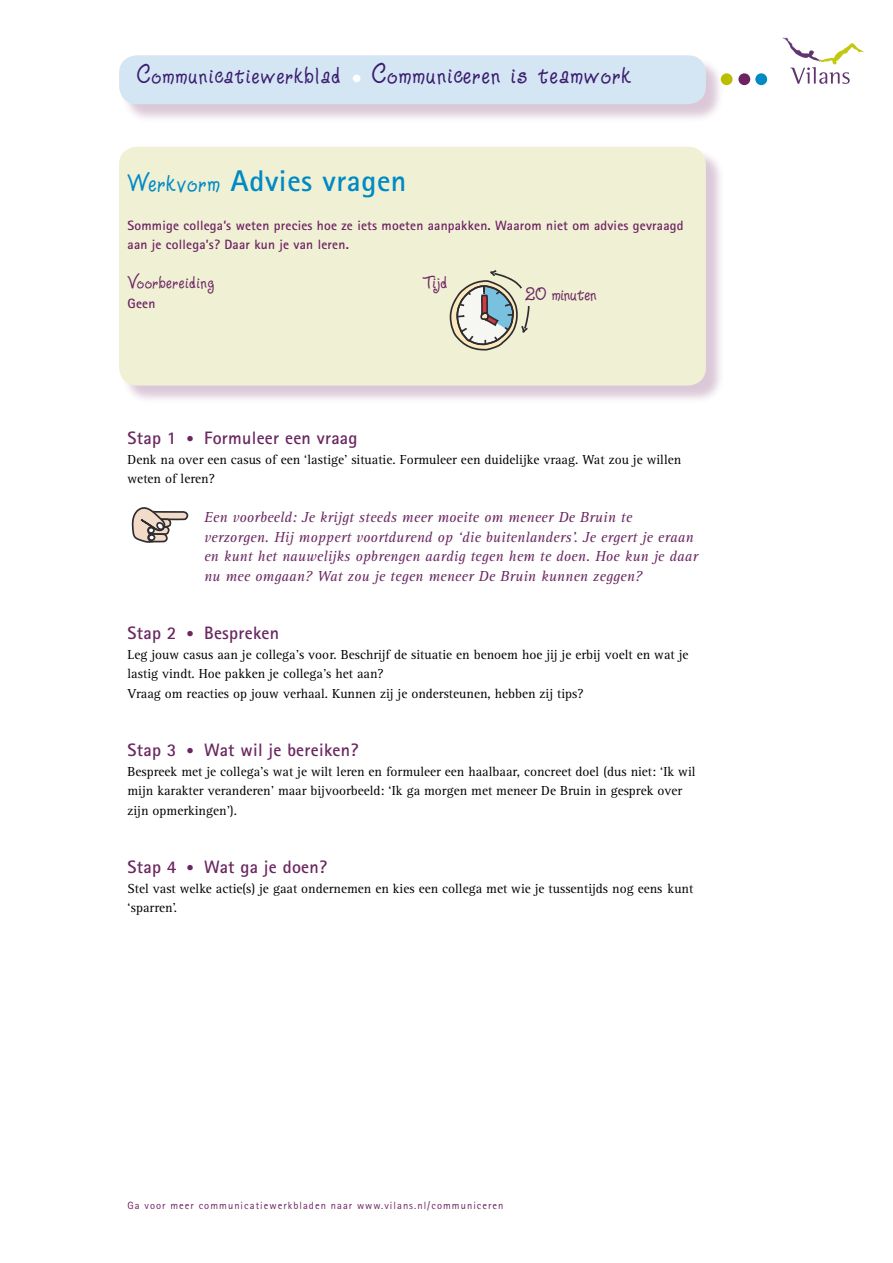
<style>
.page{position:relative;width:893px;height:1263px;background:#fff}
.page>*{position:absolute;margin:0;border:0;box-sizing:border-box;transform-origin:0 0}
.t1{font:30px "Ziggy Zoe";letter-spacing:.06em;color:#3c1d6f}
.t2{font:700 30px "Rotis Sans Serif";letter-spacing:.02em;color:#008ac4}
.t3{font:21px "Ziggy Zoe";letter-spacing:.05em;color:#6b2761}
.t4{font:21px "Ziggy Zoe";letter-spacing:.015em;color:#6b2761}
.t5{font:21px "Ziggy Zoe";color:#6d2262}
.t6{font:700 18px "Rotis Sans Serif";letter-spacing:.015em;color:#6b2761}
.t7{font:italic 15px/19.5px "Rotis Serif";letter-spacing:.01em;color:#6b2761}
.t8{font:13.5px/19.5px "Rotis Serif";color:#000}
.t9{font:700 13.5px/19.5px "Rotis Sans Serif";letter-spacing:.015em;color:#6d2262}
.t10{font:10.5px "Rotis Sans Serif";letter-spacing:.1em;color:#6d2262}
.s1{font-size:28.5px}
.s2{font-family:"Ziggy Zoe";font-weight:400}
.s3{font-size:15px}
</style>
<div class="page">
<svg style="left:783px;top:38px;width:81px;height:46px"></svg>
<div style="left:121px;top:58px;width:603px;height:65px;background:#6d2262;opacity:.25"></div>
<div style="left:119px;top:55px;width:587px;height:49px;background:#d4e6f4;border-radius:18px"></div>
<div style="left:721px;top:73px;width:12px;height:12px;background:#bbbe00;border-radius:50%"></div>
<div style="left:738px;top:73px;width:12px;height:12px;background:#6d2262;border-radius:50%"></div>
<div style="left:755px;top:73px;width:12px;height:12px;background:#008ac4;border-radius:50%"></div>
<div style="left:121px;top:149px;width:603px;height:255px;background:#6d2262;opacity:.25"></div>
<div style="left:119px;top:147px;width:587px;height:239px;background:#f0f0d5;border-radius:18px"></div>
<svg style="left:132px;top:507px;width:56px;height:36px"></svg>
<svg style="left:450px;top:270px;width:79px;height:80px"></svg>
<h1 class="t1" style="left:137px;top:61px;width:495px"><span class="s1">Communicatiewerkblad</span> <sub>•</sub> Communiceren is teamwork</h1>
<h1 class="t2" style="left:128px;top:161px;width:280px"><span class="s2">Werkvorm</span> Advies vragen</h1>
<p class="t9" style="left:128px;top:215px;width:557px">Sommige collega’s weten precies hoe ze iets moeten aanpakken. Waarom niet om advies gevraagd aan je collega’s? Daar kun je van leren.</p>
<h2 class="t3" style="left:128px;top:272px;width:88px">Voorbereiding</h2>
<p class="t9" style="left:128px;top:293px;width:29px">Geen</p>
<h2 class="t5" style="left:423px;top:272px;width:26px">Tijd</h2>
<h2 class="t4" style="left:525px;top:284px;width:73px">20 minuten</h2>
<h3 class="t6" style="left:128px;top:427px;width:232px">Stap 1 <span class="s3">•</span> Formuleer een vraag</h3>
<p class="t8" style="left:128px;top:450px;width:555px">Denk na over een casus of een ‘lastige’ situatie. Formuleer een duidelijke vraag. Wat zou je willen weten of leren?</p>
<p class="t7" style="left:204px;top:508px;width:495px">Een voorbeeld: Je krijgt steeds meer moeite om meneer De Bruin te verzorgen. Hij moppert voortdurend op ‘die buitenlanders’. Je ergert je eraan en kunt het nauwelijks opbrengen aardig tegen hem te doen. Hoe kun je daar nu mee omgaan? Wat zou je tegen meneer De Bruin kunnen zeggen?</p>
<h3 class="t6" style="left:128px;top:622px;width:153px">Stap 2 <span class="s3">•</span> Bespreken</h3>
<p class="t8" style="left:128px;top:645px;width:562px">Leg jouw casus aan je collega’s voor. Beschrijf de situatie en benoem hoe jij je erbij voelt en wat je lastig vindt. Hoe pakken je collega’s het aan?<br>Vraag om reacties op jouw verhaal. Kunnen zij je ondersteunen, hebben zij tips?</p>
<h3 class="t6" style="left:128px;top:739px;width:232px">Stap 3 <span class="s3">•</span> Wat wil je bereiken?</h3>
<p class="t8" style="left:128px;top:762px;width:569px">Bespreek met je collega’s wat je wilt leren en formuleer een haalbaar, concreet doel (dus niet: ‘Ik wil mijn karakter veranderen’ maar bijvoorbeeld: ‘Ik ga morgen met meneer De Bruin in gesprek over zijn opmerkingen’).</p>
<h3 class="t6" style="left:128px;top:856px;width:201px">Stap 4 <span class="s3">•</span> Wat ga je doen?</h3>
<p class="t8" style="left:128px;top:879px;width:567px">Stel vast welke actie(s) je gaat ondernemen en kies een collega met wie je tussentijds nog eens kunt ‘sparren’.</p>
<p class="t10" style="left:128px;top:1199px;width:377px">Ga voor meer communicatiewerkbladen naar www.vilans.nl/communiceren</p>
</div>
